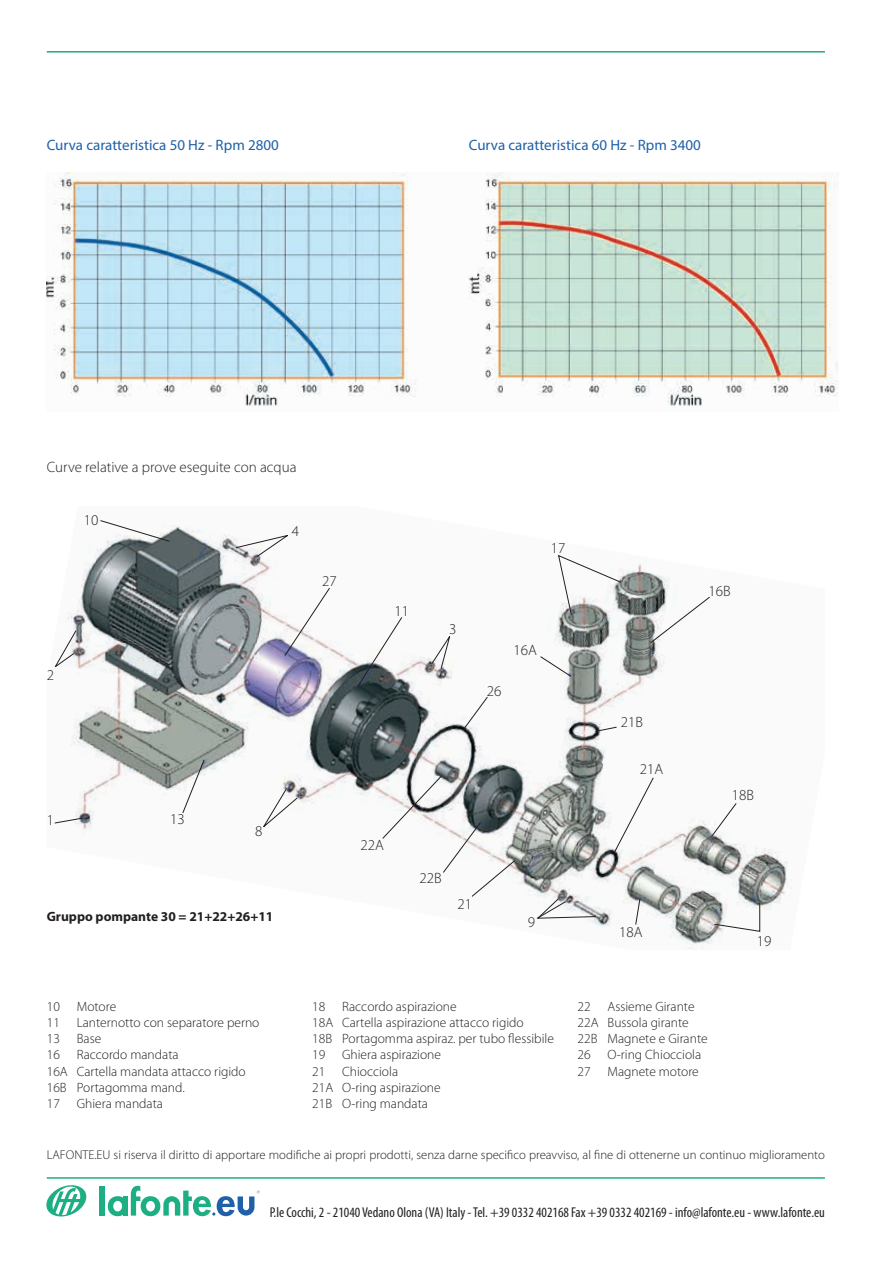
<style>
.page{position:relative;width:893px;height:1263px;background:#fff}
.page>*{position:absolute;margin:0;border:0;box-sizing:border-box;transform-origin:0 0}
.t1{font:300 15px "Myriad Pro";color:#231f20}
.t2{font:15px "Myriad Pro";color:#2060a9}
.t3{font:condensed 14.25px "Myriad Pro";color:#231f20}
.t4{font:300 13.5px/16.2px "Myriad Pro";color:#231f20}
.t5{font:700 13.5px "Myriad Pro";color:#231f20}
.t6{font:300 12.75px "Myriad Pro";color:#231f20}
</style>
<div class="page">
<hr style="left:47px;top:1177px;width:778px;height:2px;background:#1dae84">
<hr style="left:47px;top:51px;width:778px;height:2px;background:#1dae84">
<svg style="left:46px;top:1185px;width:41px;height:32px"></svg>
<div style="left:99px;top:1186px;width:6px;height:29px;background:#1dae84"></div>
<svg style="left:108px;top:1186px;width:152px;height:30px"></svg>
<img style="left:47px;top:173px;width:792px;height:233px">
<img style="left:66px;top:525px;width:726px;height:425px">
<svg style="left:235px;top:534px;width:56px;height:24px"></svg>
<svg style="left:100px;top:520px;width:70px;height:22px"></svg>
<svg style="left:54px;top:630px;width:23px;height:39px"></svg>
<svg style="left:54px;top:817px;width:29px;height:7px"></svg>
<svg style="left:182px;top:759px;width:23px;height:55px"></svg>
<svg style="left:261px;top:788px;width:37px;height:42px"></svg>
<svg style="left:284px;top:587px;width:47px;height:70px"></svg>
<svg style="left:357px;top:616px;width:46px;height:71px"></svg>
<svg style="left:431px;top:632px;width:21px;height:37px"></svg>
<svg style="left:558px;top:554px;width:64px;height:62px"></svg>
<svg style="left:539px;top:656px;width:33px;height:21px"></svg>
<svg style="left:649px;top:596px;width:62px;height:48px"></svg>
<svg style="left:462px;top:696px;width:26px;height:34px"></svg>
<svg style="left:613px;top:777px;width:41px;height:76px"></svg>
<svg style="left:711px;top:802px;width:26px;height:35px"></svg>
<svg style="left:635px;top:898px;width:6px;height:27px"></svg>
<svg style="left:536px;top:898px;width:61px;height:21px"></svg>
<svg style="left:382px;top:775px;width:134px;height:122px"></svg>
<svg style="left:594px;top:726px;width:23px;height:6px"></svg>
<svg style="left:713px;top:902px;width:47px;height:30px"></svg>
<p class="t2" style="left:47px;top:135px;width:234px">Curva caratteristica 50 Hz - Rpm 2800</p>
<p class="t2" style="left:469px;top:135px;width:234px">Curva caratteristica 60 Hz - Rpm 3400</p>
<p class="t1" style="left:47px;top:459px;width:251px">Curve relative a prove eseguite con acqua</p>
<p class="t1" style="left:84px;top:512px;width:16px">10</p>
<p class="t1" style="left:47px;top:666px;width:9px">2</p>
<p class="t1" style="left:292px;top:522px;width:9px">4</p>
<p class="t1" style="left:322px;top:572px;width:16px">27</p>
<p class="t1" style="left:394px;top:603px;width:16px">11</p>
<p class="t1" style="left:449px;top:621px;width:9px">3</p>
<p class="t1" style="left:551px;top:539px;width:16px">17</p>
<p class="t1" style="left:487px;top:682px;width:16px">26</p>
<p class="t1" style="left:513px;top:641px;width:25px">16A</p>
<p class="t1" style="left:47px;top:812px;width:9px">1</p>
<p class="t1" style="left:170px;top:811px;width:16px">13</p>
<p class="t1" style="left:255px;top:823px;width:9px">8</p>
<p class="t5" style="left:47px;top:909px;width:228px">Gruppo pompante 30 = 21+22+26+11</p>
<p class="t1" style="left:360px;top:836px;width:25px">22A</p>
<p class="t1" style="left:419px;top:870px;width:24px">22B</p>
<p class="t1" style="left:458px;top:895px;width:16px">21</p>
<p class="t1" style="left:528px;top:914px;width:9px">9</p>
<p class="t1" style="left:708px;top:582px;width:24px">16B</p>
<p class="t1" style="left:621px;top:714px;width:24px">21B</p>
<p class="t1" style="left:640px;top:760px;width:25px">21A</p>
<p class="t1" style="left:732px;top:786px;width:24px">18B</p>
<p class="t1" style="left:619px;top:924px;width:25px">18A</p>
<p class="t1" style="left:757px;top:933px;width:16px">19</p>
<p class="t4" style="left:47px;top:998px;width:214px">10 Motore<br>11 Lanternotto con separatore perno<br>13 Base<br>16 Raccordo mandata<br>16A Cartella mandata attacco rigido<br>16B Portagomma mand.<br>17 Ghiera mandata</p>
<p class="t4" style="left:312px;top:998px;width:243px">18 Raccordo aspirazione<br>18A Cartella aspirazione attacco rigido<br>18B Portagomma aspiraz. per tubo flessibile<br>19 Ghiera aspirazione<br>21 Chiocciola<br>21A O-ring aspirazione<br>21B O-ring mandata</p>
<p class="t4" style="left:578px;top:998px;width:132px">22 Assieme Girante<br>22A Bussola girante<br>22B Magnete e Girante<br>26 O-ring Chiocciola<br>27 Magnete motore</p>
<p class="t6" style="left:47px;top:1147px;width:780px">LAFONTE.EU si riserva il diritto di apportare modifiche ai propri prodotti, senza darne specifico preavviso, al fine di ottenerne un continuo miglioramento</p>
<p class="t3" style="left:270px;top:1204px;width:557px">P.le Cocchi, 2 - 21040 Vedano Olona (VA) Italy - Tel. +39 0332 402168 Fax +39 0332 402169 - info@lafonte.eu - www.lafonte.eu</p>
</div>
